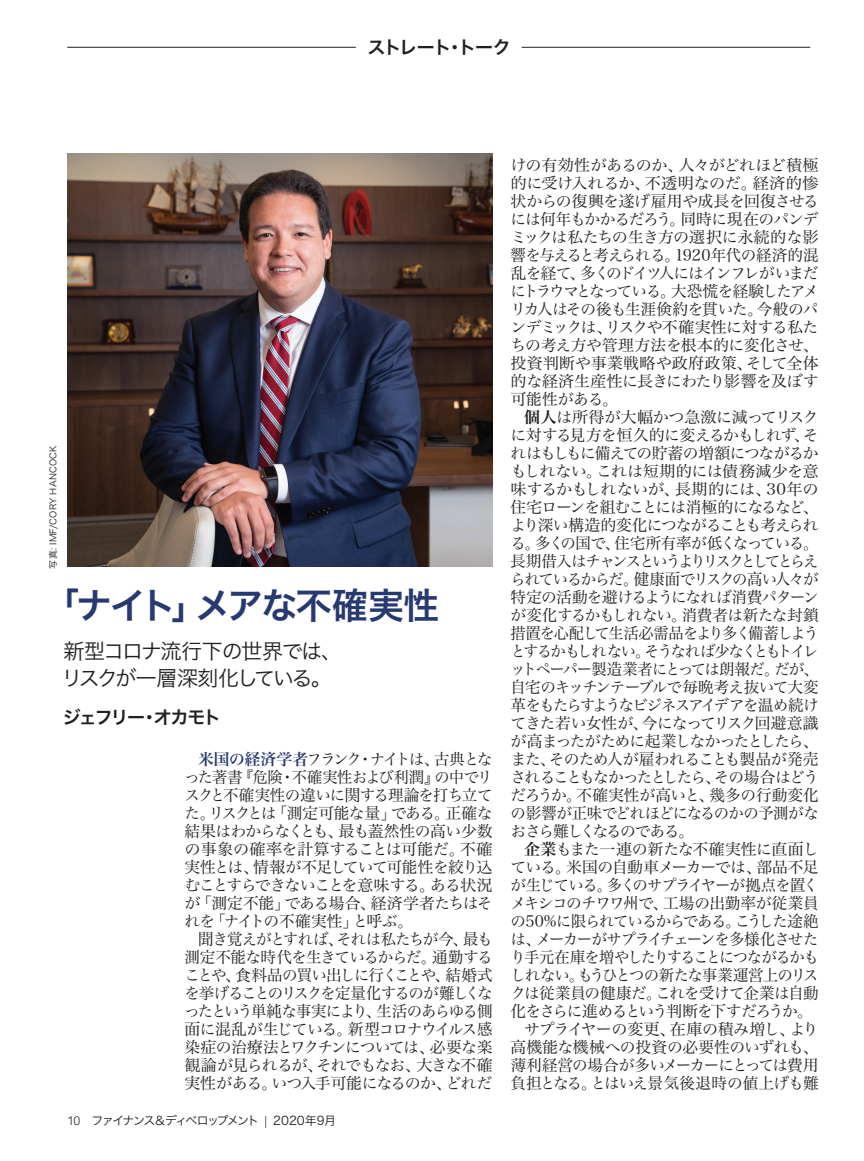
<style>
.page{position:relative;width:864px;height:1161px;background:#fff}
.page>*{position:absolute;margin:0;border:0;box-sizing:border-box;transform-origin:0 0}
.t1{font:36px "Hira Kaku Pro W6";letter-spacing:-.045em;color:#263970}
.t2{font:21px/27px "Hira Kaku Pro W3";letter-spacing:-.065em;color:#231f20}
.t3{font:18px "Hira Kaku Pro W6";letter-spacing:-.105em;color:#231f20}
.t4{font:18px "Hira Kaku Pro W6";letter-spacing:-.08em;color:#231f20}
.t5{font:15.75px/18px "Hira Min Pro N W3";letter-spacing:-.05em;color:#231f20;text-align:justify}
.t6{font:15.75px "Hira Min Pro N W3";letter-spacing:-.09em;color:#231f20}
.t7{font:15.75px "Hira Min Pro N W3";letter-spacing:-.085em;color:#231f20}
.t8{font:15.75px "Hira Min Pro N W3";letter-spacing:-.075em;color:#231f20}
.t9{font:15.75px "Hira Min Pro N W3";letter-spacing:-.08em;color:#231f20}
.t10{font:15.75px "Hira Min Pro N W3";letter-spacing:-.015em;color:#231f20}
.t11{font:15.75px "Hira Min Pro N W3";letter-spacing:-.025em;color:#231f20}
.t12{font:12px "Hira Kaku Pro W3";letter-spacing:-.13em;color:#231f20}
.t13{font:9px "Hira Kaku Pro W3";letter-spacing:.025em;color:#231f20}
.s1{font-family:"Hira Min Pro N W6";color:#263970}
.s2{font-family:"Vectora LT Std";font-weight:300}
.s3{font-family:"Hira Min Pro N W6"}
</style>
<div class="page">
<hr style="left:67px;top:47px;width:289px;height:1px;background:#231f20">
<hr style="left:522px;top:47px;width:288px;height:1px;background:#231f20">
<img style="left:68px;top:153px;width:424px;height:414px">
<p class="t4" style="left:367px;top:30px;width:145px">ストレート・トーク</p>
<p class="t13" style="left:45px;top:568px;width:125px;rotate:-90deg">写真: IMF/CORY HANCOCK</p>
<h1 class="t1" style="left:43px;top:573px;width:397px">「ナイト」メアな不確実性</h1>
<h2 class="t2" style="left:62px;top:636px;width:282px">新型コロナ流行下の世界では、リスクが一層深刻化している。</h2>
<p class="t3" style="left:63px;top:701px;width:160px">ジェフリー・オカモト</p>
<p class="t5" style="left:184px;top:749px;width:310px;text-indent:14px"><span class="s1">米国の経済学者</span>フランク・ナイトは、古典となった著書『危険・不確実性および利潤』の中でリスクと不確実性の違いに関する理論を打ち立てた。リスクとは「測定可能な量」である。正確な結果はわからなくとも、最も蓋然性の高い少数の事象の確率を計算することは可能だ。不確実性とは、情報が不足していて可能性を絞り込むことすらできないことを意味する。ある状況が「測定不能」である場合、経済学者たちはそれを「ナイトの不確実性」と呼ぶ。</p>
<p class="t5" style="left:184px;top:929px;width:310px;text-indent:14px">聞き覚えがとすれば、それは私たちが今、最も測定不能な時代を生きているからだ。通勤することや、食料品の買い出しに行くことや、結婚式を挙げることのリスクを定量化するのが難しくなったという単純な事実により、生活のあらゆる側面に混乱が生じている。新型コロナウイルス感染症の治療法とワクチンについては、必要な楽観論が見られるが、それでもなお、大きな不確実性がある。いつ入手可能になるのか、どれだ</p>
<p class="t12" style="left:68px;top:1110px;width:270px"><span class="s2">10</span> ファイナンス＆ディベロップメント <span class="s2">|</span> 2020年9月</p>
<p class="t5" style="left:511px;top:155px;width:310px">けの有効性があるのか、人々がどれほど積極的に受け入れるか、不透明なのだ。経済的惨状からの復興を遂げ雇用や成長を回復させるには何年もかかるだろう。同時に現在のパンデミックは私たちの生き方の選択に永続的な影響を与えると考えられる。1920年代の経済的混乱を経て、多くのドイツ人にはインフレがいまだにトラウマとなっている。大恐慌を経験したアメリカ人はその後も生涯倹約を貫いた。今般のパンデミックは、リスクや不確実性に対する私たちの考え方や管理方法を根本的に変化させ、投資判断や事業戦略や政府政策、そして全体的な経済生産性に長きにわたり影響を及ぼす可能性がある。</p>
<p class="t5" style="left:511px;top:407px;width:310px;text-indent:14px"><span class="s3">個人</span>は所得が大幅かつ急激に減ってリスクに対する見方を恒久的に変えるかもしれず、それはもしもに備えての貯蓄の増額につながるかもしれない。これは短期的には債務減少を意味するかもしれないが、長期的には、30年の住宅ローンを組むことには消極的になるなど、より深い構造的変化につながることも考えられる。多くの国で、住宅所有率が低くなっている。長期借入はチャンスというよりリスクとしてとらえられているからだ。健康面でリスクの高い人々が特定の活動を避けるようになれば消費パターンが変化するかもしれない。消費者は新たな封鎖措置を心配して生活必需品をより多く備蓄しようとするかもしれない。そうなれば少なくともトイレットペーパー製造業者にとっては朗報だ。だが、自宅のキッチンテーブルで毎晩考え抜いて大変革をもたらすようなビジネスアイデアを温め続けてきた若い女性が、今になってリスク回避意識が高まったがために起業しなかったとしたら、また、そのため人が雇われることも製品が発売されることもなかったとしたら、その場合はどうだろうか。不確実性が高いと、幾多の行動変化の影響が正味でどれほどになるのかの予測がなおさら難しくなるのである。</p>
<p class="t11" style="left:524px;top:836px;width:296px"><span class="s3">企業</span>もまた一連の新たな不確実性に直面し</p>
<p class="t5" style="left:511px;top:857px;width:310px">ている。米国の自動車メーカーでは、部品不足</p>
<p class="t8" style="left:511px;top:872px;width:310px">が生じている。多くのサプライヤーが拠点を置く</p>
<p class="t5" style="left:511px;top:893px;width:310px">メキシコのチワワ州で、工場の出勤率が従業員</p>
<p class="t7" style="left:511px;top:908px;width:310px">の50%に限られているからである。こうした途絶</p>
<p class="t9" style="left:511px;top:926px;width:310px">は、メーカーがサプライチェーンを多様化させた</p>
<p class="t6" style="left:511px;top:944px;width:310px">り手元在庫を増やしたりすることにつながるかも</p>
<p class="t5" style="left:511px;top:965px;width:310px">しれない。もうひとつの新たな事業運営上のリス</p>
<p class="t5" style="left:511px;top:983px;width:310px">クは従業員の健康だ。これを受けて企業は自動</p>
<p class="t6" style="left:511px;top:998px;width:304px">化をさらに進めるという判断を下すだろうか。</p>
<p class="t5" style="left:524px;top:1019px;width:296px">サプライヤーの変更、在庫の積み増し、より</p>
<p class="t10" style="left:511px;top:1034px;width:310px">高機能な機械への投資の必要性のいずれも、</p>
<p class="t5" style="left:511px;top:1055px;width:310px">薄利経営の場合が多いメーカーにとっては費用</p>
<p class="t5" style="left:511px;top:1073px;width:310px">負担となる。とはいえ景気後退時の値上げも難</p>
</div>
